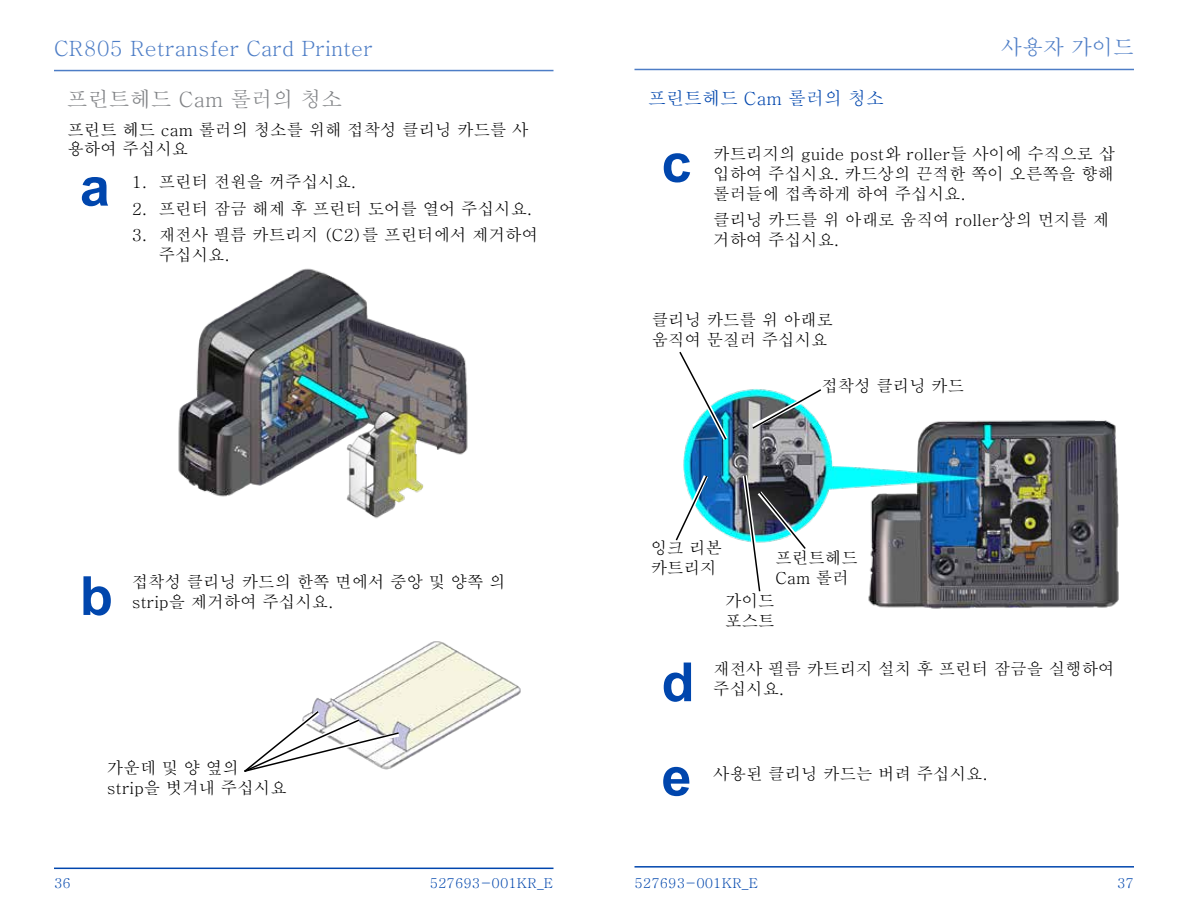
<style>
.page{position:relative;width:1188px;height:918px;background:#fff}
.page>*{position:absolute;margin:0;border:0;box-sizing:border-box;transform-origin:0 0}
.t1{font:700 54px/94.3px "Arial";color:#0046ad}
.t2{font:500 21px "Adobe Myungjo Std";color:#4d7dc6}
.t3{font:500 21px "Adobe Myungjo Std";color:#808285}
.t4{font:500 18px "Adobe Myungjo Std";color:#0046ad}
.t5{font:500 16.5px/19.8px "Adobe Myungjo Std";color:#000}
.t6{font:500 13.5px "Adobe Myungjo Std";color:#0046ad}
</style>
<div class="page">
<hr style="left:54px;top:868px;width:500px;height:1px;background:#0046ad">
<hr style="left:634px;top:866px;width:500px;height:2px;background:#0046ad">
<img style="left:178px;top:268px;width:290px;height:251px">
<img style="left:313px;top:641px;width:208px;height:120px">
<svg style="left:244px;top:706px;width:160px;height:66px"></svg>
<img style="left:683px;top:389px;width:436px;height:220px">
<img style="left:747px;top:389px;width:80px;height:43px">
<svg style="left:675px;top:470px;width:37px;height:75px"></svg>
<svg style="left:740px;top:470px;width:71px;height:124px"></svg>
<svg style="left:679px;top:351px;width:52px;height:94px"></svg>
<hr style="left:54px;top:70px;width:500px;height:1px;background:#4d7dc6">
<hr style="left:634px;top:69px;width:500px;height:1px;background:#4d7dc6">
<p class="t2" style="left:54px;top:38px;width:321px">CR805 Retransfer Card Printer</p>
<p class="t2" style="left:1001px;top:37px;width:134px">사용자 가이드</p>
<p class="t3" style="left:67px;top:89px;width:277px">프린트헤드 Cam 롤러의 청소</p>
<p class="t5" style="left:67px;top:120px;width:463px">프린트 헤드 cam 롤러의 청소를 위해 접착성 클리닝 카드를 사 용하여 주십시요</p>
<p class="t5" style="left:132px;top:172px;width:226px">1. 프린터 전원을 꺼주십시요.</p>
<p class="t5" style="left:132px;top:199px;width:402px">2. 프린터 잠금 해제 후 프린터 도어를 열어 주십시요.</p>
<p class="t5" style="left:159px;top:225px;width:381px;text-indent:-27px">3. 재전사 필름 카트리지 (C2)를 프린터에서 제거하여 주십시요.</p>
<h1 class="t1" style="left:80px;top:141px;width:32px">a</h1>
<h1 class="t1" style="left:80px;top:550px;width:34px">b</h1>
<p class="t5" style="left:132px;top:572px;width:375px">접착성 클리닝 카드의 한쪽 면에서 중앙 및 양쪽 의 strip을 제거하여 주십시요.</p>
<p class="t5" style="left:107px;top:759px;width:182px">가운데 및 양 옆의 strip을 벗겨내 주십시요</p>
<p class="t6" style="left:54px;top:876px;width:18px">36</p>
<p class="t6" style="left:430px;top:876px;width:125px">527693-001KR_E</p>
<p class="t4" style="left:648px;top:89px;width:238px">프린트헤드 Cam 롤러의 청소</p>
<h1 class="t1" style="left:662px;top:117px;width:32px">c</h1>
<p class="t5" style="left:713px;top:144px;width:404px;text-align:justify">카트리지의 guide post와 roller들 사이에 수직으로 삽 입하여 주십시요. 카드상의 끈적한 쪽이 오른쪽을 향해 롤러들에 접촉하게 하여 주십시요.</p>
<p class="t5" style="left:713px;top:210px;width:397px">클리닝 카드를 위 아래로 움직여 roller상의 먼지를 제 거하여 주십시요.</p>
<p class="t5" style="left:652px;top:310px;width:183px">클리닝 카드를 위 아래로 움직여 문질러 주십시요</p>
<p class="t5" style="left:821px;top:376px;width:144px">접착성 클리닝 카드</p>
<p class="t5" style="left:651px;top:538px;width:73px">잉크 리본 카트리지</p>
<p class="t5" style="left:775px;top:548px;width:84px">프린트헤드<br>Cam 롤러</p>
<h1 class="t1" style="left:662px;top:637px;width:34px">d e</h1>
<p class="t5" style="left:725px;top:591px;width:51px">가이드 포스트</p>
<p class="t5" style="left:713px;top:659px;width:403px">재전사 필름 카트리지 설치 후 프린터 잠금을 실행하여 주십시요.</p>
<p class="t5" style="left:713px;top:764px;width:276px">사용된 클리닝 카드는 버려 주십시요.</p>
<p class="t6" style="left:634px;top:876px;width:125px">527693-001KR_E</p>
<p class="t6" style="left:1117px;top:876px;width:18px">37</p>
</div>
